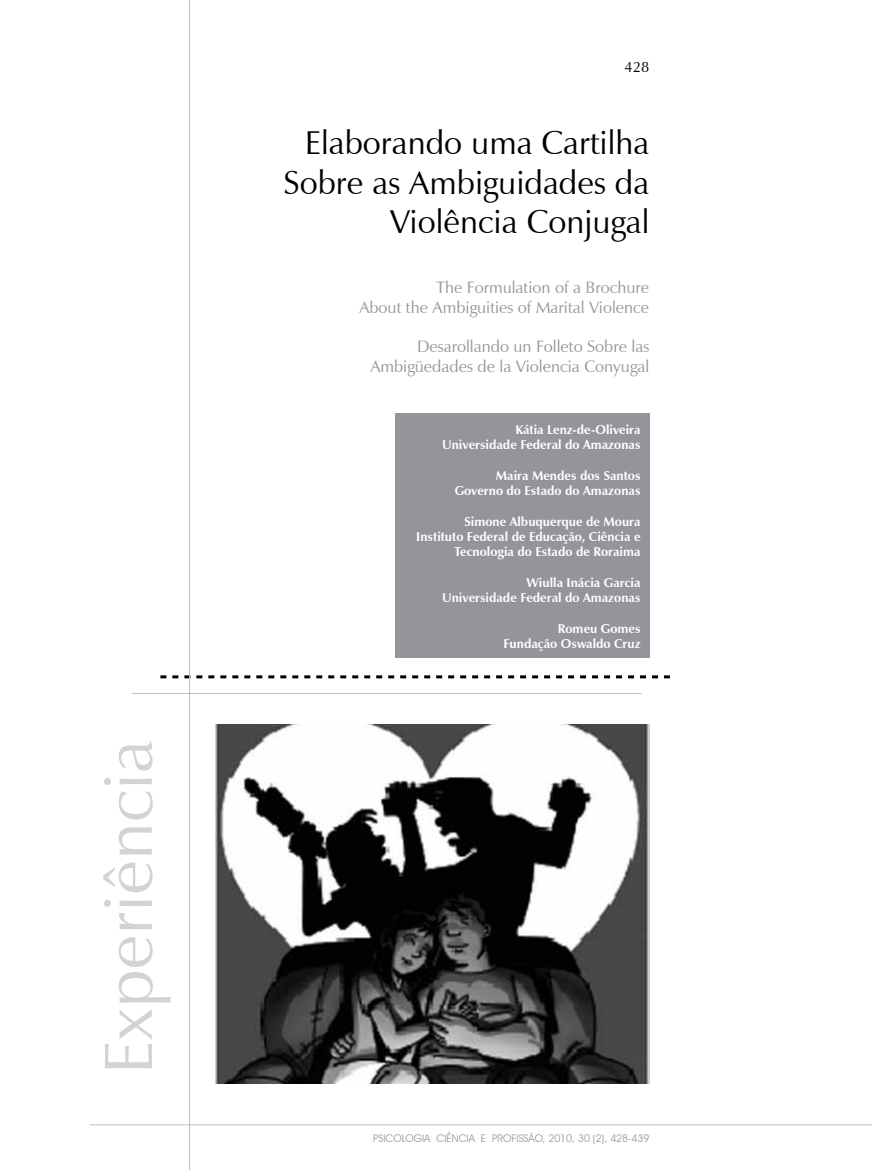
<style>
.page{position:relative;width:872px;height:1170px;background:#fff}
.page>*{position:absolute;margin:0;border:0;box-sizing:border-box;transform-origin:0 0}
.t1{font:69px "Zapf Humanist 601 BT";color:#d1d3d4}
.t2{font:33px/39.6px "Zapf Humanist 601 BT";color:#000;text-align:right}
.t3{font:16.5px/19.8px "Zapf Humanist 601 BT";color:#939598;text-align:right}
.t4{font:15px "Zapf Humanist 601 BT";color:#000}
.t5{font:700 12.75px/15.3px "Zapf Humanist 601 BT";color:#fff;text-align:right}
.t6{font:10.5px "Avant Garde IT Cby BT";color:#939598}
</style>
<div class="page">
<hr style="left:189px;top:0;width:1px;height:1169px;background:#bcbec0">
<hr style="left:89px;top:1124px;width:783px;height:1px;background:#bcbec0">
<hr style="left:132px;top:693px;width:509px;height:1px;background:#bcbec0">
<svg style="left:160px;top:657px;width:510px;height:427px"></svg>
<hr style="left:189px;top:3px;width:1px;height:1166px;background:#bcbec0">
<div style="left:395px;top:413px;width:255px;height:244px;background:#939598"></div>
<img style="left:216px;top:724px;width:433px;height:359px">
<h1 class="t1" style="left:86px;top:1074px;width:336px;rotate:-90deg">Experiência</h1>
<p class="t4" style="left:624px;top:58px;width:26px">428</p>
<h2 class="t2" style="left:283px;top:123px;width:367px">Elaborando uma Cartilha<br>Sobre as Ambiguidades da<br>Violência Conjugal</h2>
<p class="t3" style="left:359px;top:277px;width:291px">The Formulation of a Brochure<br>About the Ambiguities of Marital Violence</p>
<p class="t3" style="left:370px;top:336px;width:280px">Desarollando un Folleto Sobre las<br>Ambigüedades de la Violencia Conyugal</p>
<p class="t5" style="left:442px;top:421px;width:200px">Kátia Lenz-de-Oliveira<br>Universidade Federal do Amazonas</p>
<p class="t5" style="left:454px;top:467px;width:187px">Maira Mendes dos Santos<br>Governo do Estado do Amazonas</p>
<p class="t5" style="left:416px;top:513px;width:226px">Simone Albuquerque de Moura<br>Instituto Federal de Educação, Ciência e<br>Tecnologia do Estado de Roraima</p>
<p class="t5" style="left:442px;top:574px;width:200px">Wiulla Inácia Garcia<br>Universidade Federal do Amazonas</p>
<p class="t5" style="left:503px;top:620px;width:138px">Romeu Gomes<br>Fundação Oswaldo Cruz</p>
<p class="t6" style="left:373px;top:1131px;width:278px">PSICOLOGIA CIÊNCIA E PROFISSÃO, 2010, 30 (2), 428-439</p>
</div>
